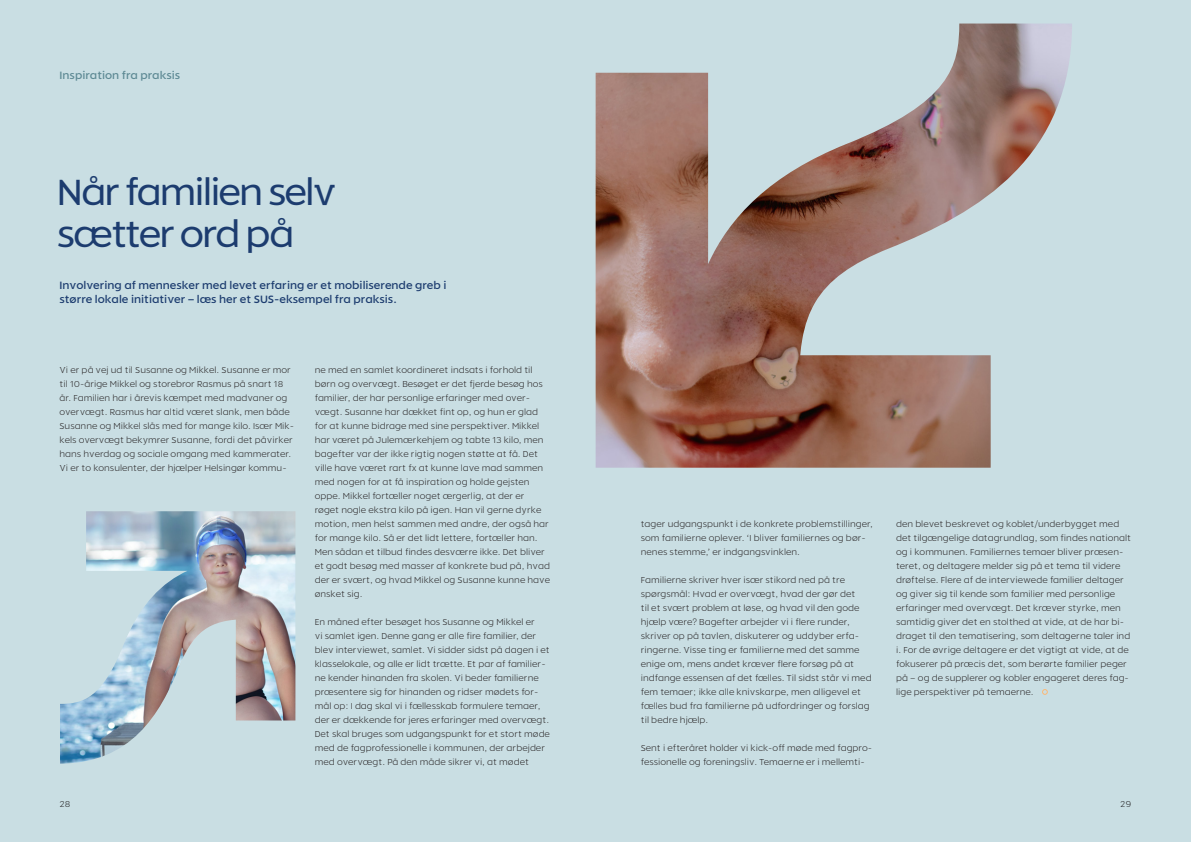
<style>
.page{position:relative;width:1191px;height:842px;background:#c9dee3}
.page>*{position:absolute;margin:0;border:0;box-sizing:border-box;transform-origin:0 0}
.t1{font:36px/42px "Rodia";letter-spacing:-.055em;color:#1c3c6f}
.manchet{font:500 10.5px/14px "Rodia";color:#1c3c6f}
.trompet{font:500 10.5px "Rodia";color:#5d8994}
.brødtxt{font:300 8.5px/14px "Rodia";color:#231f20}
</style>
<div class="page">
<img style="left:595px;top:24px;width:477px;height:444px">
<img style="left:60px;top:511px;width:235px;height:253px">
<svg style="left:1042px;top:689px;width:5px;height:6px"></svg>
<p class="trompet" style="left:60px;top:69px;width:122px">Inspiration fra praksis</p>
<p class="t1" style="left:57px;top:171px;width:281px">Når familien selv sætter ord på</p>
<p class="manchet" style="left:60px;top:278px;width:388px">Involvering af mennesker med levet erfaring er et mobiliserende greb i større lokale initiativer – læs her et SUS-eksempel fra praksis.</p>
<p class="brødtxt" style="left:60px;top:363px;width:236px">Vi er på vej ud til Susanne og Mikkel. Susanne er mor til 10-årige Mikkel og storebror Rasmus på snart 18 år. Familien har i årevis kæmpet med madvaner og overvægt. Rasmus har altid været slank, men både Susanne og Mikkel slås med for mange kilo. Især Mik&shy;kels overvægt bekymrer Susanne, fordi det påvirker hans hverdag og sociale omgang med kammerater.<br>Vi er to konsulenter, der hjælper Helsingør kommu-</p>
<p class="brødtxt" style="left:315px;top:363px;width:237px">ne med en samlet koordineret indsats i forhold til børn og overvægt. Besøget er det fjerde besøg hos familier, der har personlige erfaringer med over&shy;vægt. Susanne har dækket fint op, og hun er glad for at kunne bidrage med sine perspektiver. Mikkel har været på Julemærkehjem og tabte 13 kilo, men bagefter var der ikke rigtig nogen støtte at få. Det ville have været rart fx at kunne lave mad sammen med nogen for at få inspiration og holde gejsten oppe. Mikkel fortæller noget ærgerlig, at der er røget nogle ekstra kilo på igen. Han vil gerne dyrke motion, men helst sammen med andre, der også har for mange kilo. Så er det lidt lettere, fortæller han.<br>Men sådan et tilbud findes desværre ikke. Det bliver et godt besøg med masser af konkrete bud på, hvad der er svært, og hvad Mikkel og Susanne kunne have ønsket sig.</p>
<p class="brødtxt" style="left:315px;top:615px;width:237px">En måned efter besøget hos Susanne og Mikkel er<br>vi samlet igen. Denne gang er alle fire familier, der blev interviewet, samlet. Vi sidder sidst på dagen i et klasselokale, og alle er lidt trætte. Et par af familier&shy;ne kender hinanden fra skolen. Vi beder familierne præsentere sig for hinanden og ridser mødets for&shy;mål op: I dag skal vi i fællesskab formulere temaer, der er dækkende for jeres erfaringer med overvægt.<br>Det skal bruges som udgangspunkt for et stort møde med de fagprofessionelle i kommunen, der arbejder med overvægt. På den måde sikrer vi, at mødet</p>
<p class="brødtxt" style="left:641px;top:517px;width:234px">tager udgangspunkt i de konkrete problemstillinger, som familierne oplever. ‘I bliver familiernes og bør&shy;nenes stemme,’ er indgangsvinklen.</p>
<p class="brødtxt" style="left:641px;top:573px;width:232px">Familierne skriver hver især stikord ned på tre spørgsmål: Hvad er overvægt, hvad der gør det<br>til et svært problem at løse, og hvad vil den gode hjælp være? Bagefter arbejder vi i flere runder, skriver op på tavlen, diskuterer og uddyber erfa&shy;ringerne. Visse ting er familierne med det samme enige om, mens andet kræver flere forsøg på at indfange essensen af det fælles. Til sidst står vi med fem temaer; ikke alle knivskarpe, men alligevel et fælles bud fra familierne på udfordringer og forslag til bedre hjælp.</p>
<p class="brødtxt" style="left:641px;top:741px;width:233px">Sent i efteråret holder vi kick-off møde med fagpro&shy;fessionelle og foreningsliv. Temaerne er i mellemti-</p>
<p class="brødtxt" style="left:896px;top:517px;width:236px">den blevet beskrevet og koblet/underbygget med det tilgængelige datagrundlag, som findes nationalt og i kommunen. Familiernes temaer bliver præsen&shy;teret, og deltagere melder sig på et tema til videre drøftelse. Flere af de interviewede familier deltager og giver sig til kende som familier med personlige erfaringer med overvægt. Det kræver styrke, men samtidig giver det en stolthed at vide, at de har bi&shy;draget til den tematisering, som deltagerne taler ind i. For de øvrige deltagere er det vigtigt at vide, at de fokuserer på præcis det, som berørte familier peger på – og de supplerer og kobler engageret deres fag&shy;lige perspektiver på temaerne.</p>
<p class="brødtxt" style="left:60px;top:797px;width:12px">28</p>
<p class="brødtxt" style="left:1120px;top:797px;width:13px">29</p>
</div>
